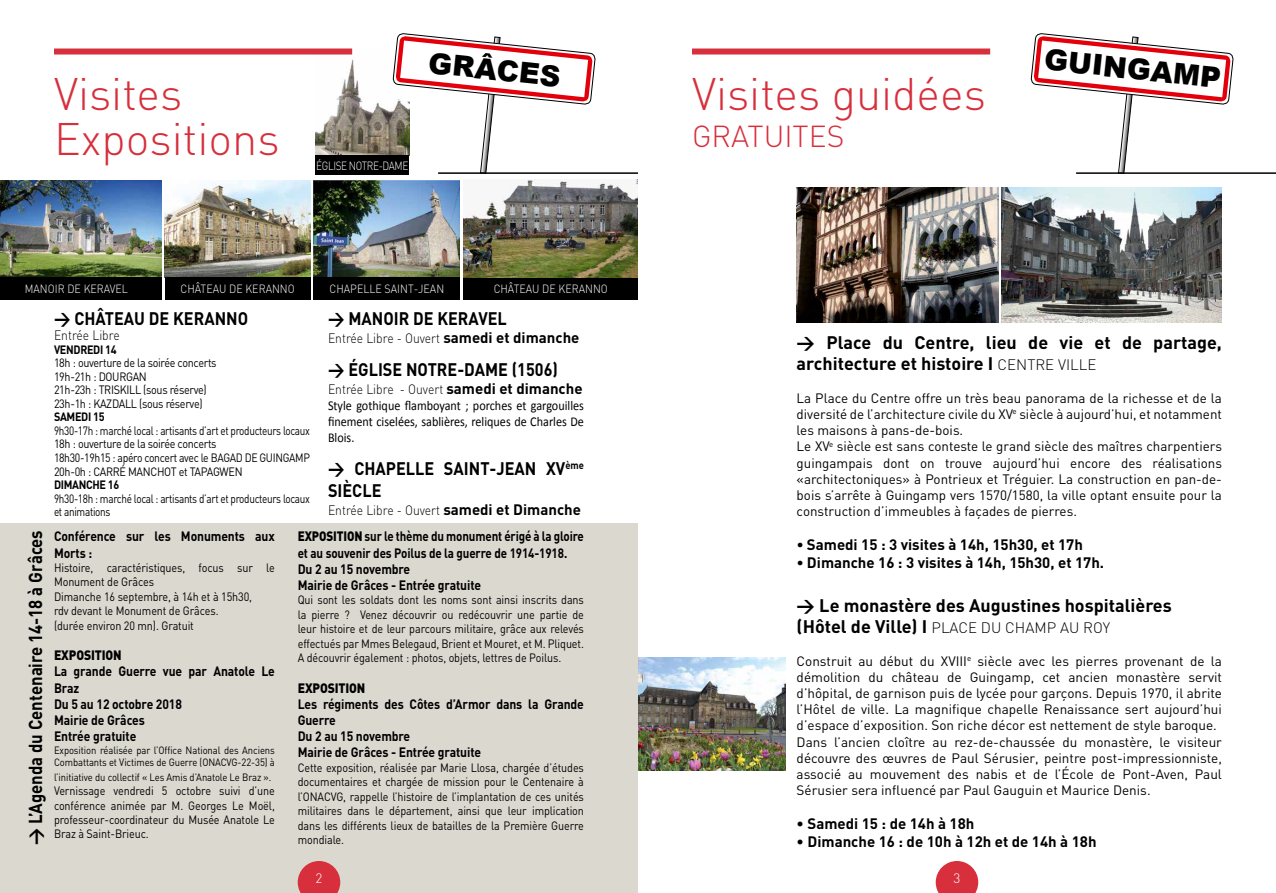
<style>
.page{position:relative;width:1276px;height:893px;background:#fff}
.page>*{position:absolute;margin:0;border:0;box-sizing:border-box;transform-origin:0 0}
.t1{font:300 45px/45px "DIN";color:#d72f3c}
.t2{font:300 30px "DIN";color:#d72f3c}
.t3{font:900 28.8px "Arial";color:#000}
.t4{font:700 18.6px "DIN";color:#000;scale:.9 1}
.t5{font:700 18px/21.6px "DIN";color:#000}
.t6{font:700 18px/21.6px "DIN";color:#000;scale:.9 1}
.t7{font:700 15px "DIN";color:#000}
.t8{font:300 15px "DIN";color:#000}
.t9{font:13.5px/16.2px "DIN";color:#000}
.t10{font:700 13.5px/16.2px "DIN";letter-spacing:-.01em;color:#000;scale:.9 1}
.t11{font:700 13.5px/16.2px "DIN";letter-spacing:-.01em;color:#000;scale:.86 1}
.t12{font:300 13.5px "DIN";color:#000;scale:.9 1}
.t13{font:13.5px/16.2px "Calibri";color:#000;text-align:justify;scale:.9 1}
.t14{font:900 13.5px "DIN";letter-spacing:-.01em;color:#000;scale:.9 1}
.t15{font:300 13.5px "DIN";color:#fff}
.t16{font:12px/14.4px "DIN";letter-spacing:-.03em;color:#000;text-align:justify;scale:.9 1}
.t17{font:12px/13.5px "DIN";letter-spacing:-.03em;color:#000;scale:.83 1}
.t18{font:12px/14.4px "DIN";letter-spacing:-.01em;color:#000;scale:.9 1}
.t19{font:700 12px "DIN";letter-spacing:-.03em;color:#000;scale:.9 1}
.t20{font:300 11.85px "DIN";color:#fff;scale:.9 1}
.t21{font:300 11.85px "DIN";letter-spacing:-.04em;color:#fff;scale:.85 1}
.t22{font:10.5px/12.6px "DIN";letter-spacing:-.01em;color:#000;scale:.9 1}
.s1{font-weight:700;font-size:15px}
.s2{font-weight:300;font-size:15px}
.s3{font-style:italic}
.s4{font-weight:700;font-size:18px}
.s5{font-weight:900}
</style>
<div class="page">
<img style="left:315px;top:48px;width:77px;height:107px">
<div style="left:315px;top:155px;width:94px;height:20px;background:#000"></div>
<div style="left:0;top:523px;width:638px;height:370px;background:#dbd8cf"></div>
<img style="left:0;top:180px;width:161px;height:97px">
<svg style="left:1030px;top:33px;width:204px;height:139px"></svg>
<svg style="left:392px;top:33px;width:204px;height:139px"></svg>
<div style="left:692px;top:49px;width:298px;height:6px;background:#d72f3c"></div>
<div style="left:54px;top:49px;width:298px;height:6px;background:#d72f3c"></div>
<hr style="left:1076px;top:172px;width:200px;height:2px;background:#000">
<hr style="left:438px;top:172px;width:200px;height:2px;background:#000">
<img style="left:165px;top:180px;width:145px;height:97px">
<img style="left:314px;top:180px;width:146px;height:97px">
<div style="left:0;top:277px;width:161px;height:22px;background:#000"></div>
<div style="left:165px;top:277px;width:145px;height:22px;background:#000"></div>
<img style="left:796px;top:188px;width:202px;height:134px">
<img style="left:1001px;top:188px;width:221px;height:134px">
<img style="left:638px;top:657px;width:147px;height:113px">
<div style="left:314px;top:277px;width:146px;height:22px;background:#000"></div>
<div style="left:463px;top:277px;width:175px;height:22px;background:#000"></div>
<img style="left:463px;top:179px;width:175px;height:98px">
<svg style="left:298px;top:861px;width:42px;height:32px"></svg>
<svg style="left:935px;top:861px;width:43px;height:32px"></svg>
<h1 class="t1" style="left:54px;top:71px;width:227px">Visites<br>Expositions</h1>
<p class="t21" style="left:316px;top:158px;width:110px">ÉGLISE NOTRE-DAME</p>
<h3 class="t3" style="left:431px;top:42px;width:134px;rotate:6deg">GRÂCES</h3>
<h3 class="t3" style="left:1046px;top:38px;width:179px;rotate:6deg">GUINGAMP</h3>
<h1 class="t1" style="left:692px;top:71px;width:295px">Visites guidées</h1>
<h2 class="t2" style="left:692px;top:118px;width:154px">GRATUITES</h2>
<p class="t20" style="left:25px;top:282px;width:116px">MANOIR DE KERAVEL</p>
<p class="t20" style="left:181px;top:282px;width:128px">CHÂTEAU DE KERANNO</p>
<p class="t20" style="left:329px;top:282px;width:129px">CHAPELLE SAINT-JEAN</p>
<p class="t20" style="left:494px;top:282px;width:128px">CHÂTEAU DE KERANNO</p>
<h3 class="t4" style="left:23px;top:845px;width:351px;rotate:-90deg">&gt; L’Agenda du Centenaire 14-18 à Grâces</h3>
<h3 class="t6" style="left:54px;top:307px;width:217px">&gt; CHÂTEAU DE KERANNO</h3>
<p class="t12" style="left:54px;top:327px;width:75px">Entrée Libre</p>
<p class="t19" style="left:54px;top:342px;width:71px">VENDREDI 14</p>
<p class="t16" style="left:54px;top:356px;width:182px;line-height:13.5px;text-align:left">18h : ouverture de la soirée concerts<br>19h-21h : DOURGAN<br>21h-23h : TRISKILL (sous réserve)<br>23h-1h : KAZDALL (sous réserve)</p>
<p class="t19" style="left:54px;top:409px;width:58px">SAMEDI 15</p>
<p class="t17" style="left:54px;top:424px;width:310px">9h30-17h : marché local : artisants d’art et producteurs locaux 18h : ouverture de la soirée concerts<br>18h30-19h15 : apéro concert avec le BAGAD DE GUINGAMP 20h-0h : CARRÉ MANCHOT et TAPAGWEN</p>
<p class="t19" style="left:54px;top:477px;width:74px">DIMANCHE 16</p>
<p class="t17" style="left:54px;top:491px;width:310px">9h30-18h : marché local : artisants d’art et producteurs locaux et animations</p>
<h3 class="t6" style="left:328px;top:307px;width:200px">&gt; MANOIR DE KERAVEL</h3>
<p class="t12" style="left:328px;top:330px;width:281px">Entrée Libre - Ouvert <span class="s1">samedi et dimanche</span></p>
<h3 class="t6" style="left:328px;top:358px;width:257px">&gt; ÉGLISE NOTRE-DAME (1506)</h3>
<p class="t12" style="left:328px;top:381px;width:284px">Entrée Libre - Ouvert <span class="s1">samedi et dimanche</span></p>
<p class="t13" style="left:328px;top:398px;width:286px">Style gothique flamboyant ; porches et gargouilles finement ciselées, sablières, reliques de Charles De Blois.</p>
<h3 class="t6" style="left:328px;top:457px;width:286px">&gt; CHAPELLE SAINT-JEAN XV<sup>ème<br></sup>SIÈCLE</h3>
<p class="t12" style="left:328px;top:501px;width:282px">Entrée Libre - Ouvert <span class="s1">samedi et Dimanche</span></p>
<h3 class="t5" style="left:796px;top:331px;width:427px">&gt; Place du Centre, lieu de vie et de partage, architecture et histoire I <span class="s2">CENTRE VILLE</span></h3>
<p class="t9" style="left:796px;top:390px;width:427px">La Place du Centre offre un très beau panorama de la richesse et de la diversité de l’architecture civile du XV<sup>e</sup> siècle à aujourd’hui, et notamment les maisons à pans-de-bois.<br>Le XV<sup>e</sup> siècle est sans conteste le grand siècle des maîtres charpentiers guingampais dont on trouve aujourd’hui encore des réalisations «architectoniques» à Pontrieux et Tréguier. La construction en pan-de&shy;bois s’arrête à Guingamp vers 1570/1580, la ville optant ensuite pour la construction d’immeubles à façades de pierres.</p>
<p class="t7" style="left:796px;top:535px;width:288px"><span class="s3">•</span> Samedi 15 : 3 visites à 14h, 15h30, et 17h</p>
<p class="t7" style="left:796px;top:553px;width:309px"><span class="s3">•</span> Dimanche 16 : 3 visites à 14h, 15h30, et 17h.</p>
<h3 class="t5" style="left:796px;top:593px;width:377px">&gt; Le monastère des Augustines hospitalières</h3>
<p class="t8" style="left:796px;top:619px;width:315px"><span class="s4">(Hôtel de Ville) I</span> PLACE DU CHAMP AU ROY</p>
<p class="t9" style="left:796px;top:652px;width:427px">Construit au début du XVIII<sup>e</sup> siècle avec les pierres provenant de la démolition du château de Guingamp, cet ancien monastère servit d’hôpital, de garnison puis de lycée pour garçons. Depuis 1970, il abrite l’Hôtel de ville. La magnifique chapelle Renaissance sert aujourd’hui d’espace d’exposition. Son riche décor est nettement de style baroque.<br>Dans l’ancien cloître au rez-de-chaussée du monastère, le visiteur découvre des œuvres de Paul Sérusier, peintre post-impressionniste, associé au mouvement des nabis et de l’École de Pont-Aven, Paul Sérusier sera influencé par Paul Gauguin et Maurice Denis.</p>
<p class="t7" style="left:796px;top:814px;width:179px">• Samedi 15 : de 14h à 18h</p>
<p class="t7" style="left:796px;top:832px;width:301px">• Dimanche 16 : de 10h à 12h et de 14h à 18h</p>
<p class="t10" style="left:54px;top:528px;width:247px">Conférence sur les Monuments aux<br>Morts :</p>
<p class="t18" style="left:54px;top:560px;width:247px">Histoire, caractéristiques, focus sur le<br>Monument de Grâces<br>Dimanche 16 septembre, à 14h et à 15h30,<br>rdv devant le Monument de Grâces.<br>(durée environ 20 mn). Gratuit</p>
<p class="t14" style="left:54px;top:646px;width:77px">EXPOSITION</p>
<p class="t10" style="left:54px;top:663px;width:247px">La grande Guerre vue par Anatole Le<br>Braz<br>Du 5 au 12 octobre 2018<br>Mairie de Grâces<br>Entrée gratuite</p>
<p class="t22" style="left:54px;top:743px;width:247px">Exposition réalisée par l’Office National des Anciens<br>Combattants et Victimes de Guerre (ONACVG-22-35) à</p>
<p class="t22" style="left:54px;top:770px;width:243px">l’initiative du collectif « Les Amis d’Anatole Le Braz ».</p>
<p class="t16" style="left:54px;top:783px;width:247px">Vernissage vendredi 5 octobre suivi d’une conférence animée par M. Georges Le Moël, professeur-coordinateur du Musée Anatole Le Braz à Saint-Brieuc.</p>
<p class="t11" style="left:298px;top:528px;width:334px"><span class="s5">EXPOSITION</span> sur le thème du monument érigé à la gloire et au souvenir des Poilus de la guerre de 1914-1918.<br>Du 2 au 15 novembre<br>Mairie de Grâces - Entrée gratuite</p>
<p class="t16" style="left:298px;top:593px;width:319px">Qui sont les soldats dont les noms sont ainsi inscrits dans la pierre ? Venez découvrir ou redécouvrir une partie de leur histoire et de leur parcours militaire, grâce aux relevés effectués par Mmes Belegaud, Brient et Mouret, et M. Pliquet.<br>A découvrir également : photos, objets, lettres de Poilus.</p>
<p class="t14" style="left:298px;top:679px;width:77px">EXPOSITION</p>
<p class="t10" style="left:298px;top:695px;width:319px">Les régiments des Côtes d’Armor dans la Grande<br>Guerre<br>Du 2 au 15 novembre<br>Mairie de Grâces - Entrée gratuite</p>
<p class="t16" style="left:298px;top:760px;width:319px">Cette exposition, réalisée par Marie Llosa, chargée d’études documentaires et chargée de mission pour le Centenaire à l’ONACVG, rappelle l’histoire de l’implantation de ces unités militaires dans le département, ainsi que leur implication dans les différents lieux de batailles de la Première Guerre</p>
<p class="t18" style="left:298px;top:832px;width:53px">mondiale.</p>
<p class="t15" style="left:315px;top:870px;width:8px">2</p>
<p class="t15" style="left:953px;top:870px;width:8px">3</p>
</div>
